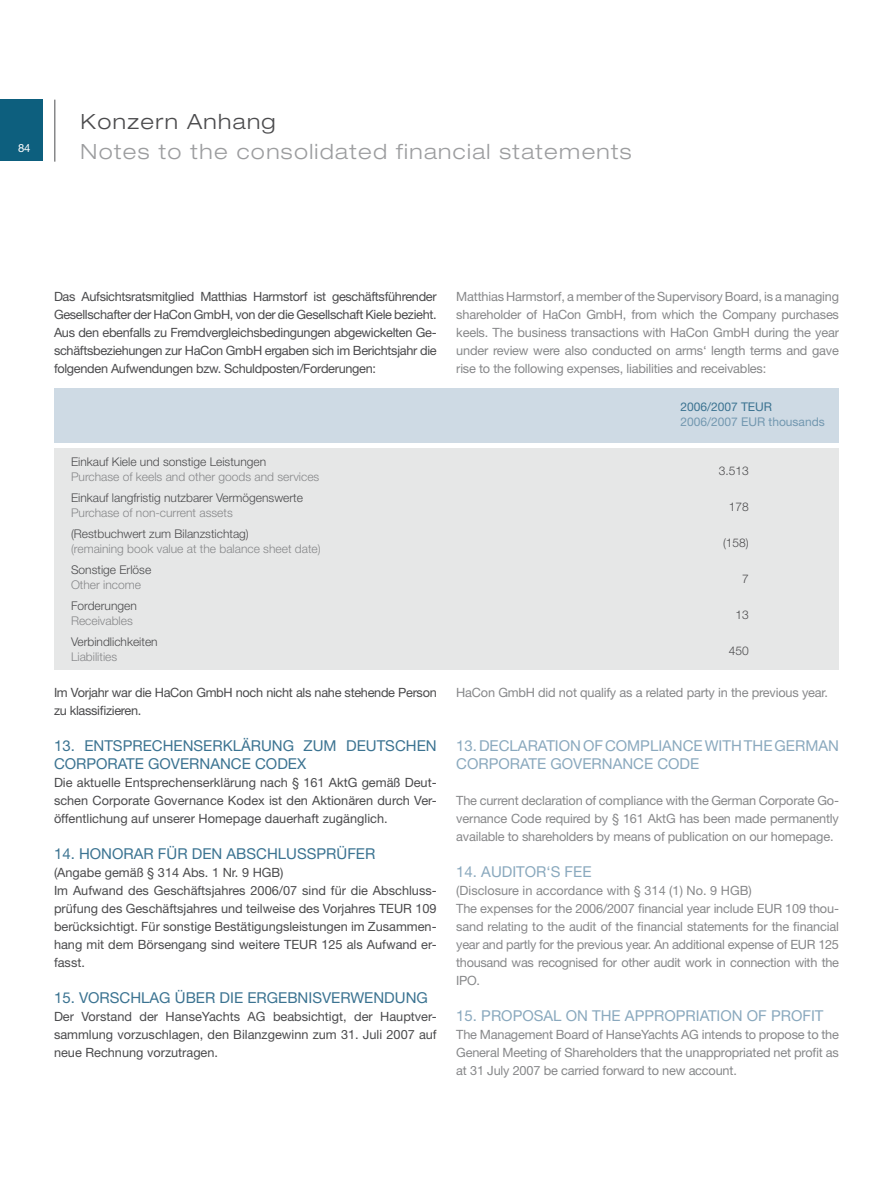
<style>
.page{position:relative;width:893px;height:1191px;background:#fff}
.page>*{position:absolute;margin:0;border:0;box-sizing:border-box;transform-origin:0 0}
.t1{font:300 expanded 21px "Helvetica Neue";letter-spacing:.065em;color:#9c9d9f}
.t2{font:300 expanded 21px "Helvetica Neue";letter-spacing:.065em;color:#4b4b4d}
.t3{font:15px/18px "Helvetica Neue";color:#3b7391}
.t4{font:15px/18px "Helvetica Neue";color:#8aa9be}
.t5{font:12.75px/18px "Helvetica Neue";letter-spacing:-.015em;color:#87888a;text-align:justify}
.t6{font:12.75px/18px "Helvetica Neue";color:#4b4b4d;text-align:justify}
.t7{font:12.75px/18px "Helvetica Neue";letter-spacing:-.025em;color:#4b4b4d}
.t8{font:300 12px "Helvetica Neue";color:#4b4b4d}
.t9{font:300 12px "Helvetica Neue";color:#87888a}
.t10{font:12px "Helvetica Neue";color:#7398b0}
.t11{font:12px "Helvetica Neue";color:#3b7391}
.t12{font:11.25px "Helvetica Neue";color:#fff}
</style>
<div class="page">
<hr style="left:54px;top:100px;width:2px;height:62px;background:#87888a">
<div style="left:0;top:99px;width:43px;height:61px;background:#0d5f7e"></div>
<div style="left:54px;top:388px;width:785px;height:55px;background:#cedae4"></div>
<div style="left:54px;top:448px;width:785px;height:221px;background:#e6e7e7"></div>
<p class="t12" style="left:18px;top:141px;width:14px">84</p>
<h1 class="t2" style="left:81px;top:109px;width:196px">Konzern Anhang</h1>
<h1 class="t1" style="left:81px;top:139px;width:552px">Notes to the consolidated financial statements</h1>
<p class="t6" style="left:54px;top:287px;width:384px">Das Aufsichtsratsmitglied Matthias Harmstorf ist geschäftsführender Gesellschafter der HaCon GmbH, von der die Gesellschaft Kiele bezieht.<br>Aus den ebenfalls zu Fremdvergleichsbedingungen abgewickelten Ge&shy;schäftsbeziehungen zur HaCon GmbH ergaben sich im Berichtsjahr die folgenden Aufwendungen bzw. Schuldposten/Forderungen:</p>
<p class="t8" style="left:71px;top:454px;width:197px">Einkauf Kiele und sonstige Leistungen</p>
<p class="t9" style="left:71px;top:469px;width:250px">Purchase of keels and other goods and services</p>
<p class="t8" style="left:71px;top:490px;width:234px">Einkauf langfristig nutzbarer Vermögenswerte</p>
<p class="t9" style="left:71px;top:505px;width:163px">Purchase of non-current assets</p>
<p class="t8" style="left:71px;top:526px;width:179px">(Restbuchwert zum Bilanzstichtag)</p>
<p class="t9" style="left:71px;top:541px;width:251px">(remaining book value at the balance sheet date)</p>
<p class="t8" style="left:71px;top:562px;width:82px">Sonstige Erlöse</p>
<p class="t9" style="left:71px;top:577px;width:72px">Other income</p>
<p class="t8" style="left:71px;top:598px;width:67px">Forderungen</p>
<p class="t9" style="left:71px;top:613px;width:63px">Receivables</p>
<p class="t8" style="left:71px;top:634px;width:88px">Verbindlichkeiten</p>
<p class="t9" style="left:71px;top:649px;width:48px">Liabilities</p>
<p class="t7" style="left:54px;top:683px;width:384px">Im Vorjahr war die HaCon GmbH noch nicht als nahe stehende Person zu klassifizieren.</p>
<p class="t3" style="left:54px;top:736px;width:384px">13. ENTSPRECHENSERKLÄRUNG ZUM DEUTSCHEN<br>CORPORATE GOVERNANCE CODEX</p>
<p class="t6" style="left:54px;top:773px;width:384px">Die aktuelle Entsprechenserklärung nach § 161 AktG gemäß Deut&shy;schen Corporate Governance Kodex ist den Aktionären durch Ver&shy;öffentlichung auf unserer Homepage dauerhaft zugänglich.</p>
<p class="t3" style="left:54px;top:844px;width:323px">14. HONORAR FÜR DEN ABSCHLUSSPRÜFER</p>
<p class="t6" style="left:54px;top:863px;width:384px;text-align:left">(Angabe gemäß § 314 Abs. 1 Nr. 9 HGB)<br>Im Aufwand des Geschäftsjahres 2006/07 sind für die Abschluss&shy;prüfung des Geschäftsjahres und teilweise des Vorjahres TEUR 109 berücksichtigt. Für sonstige Bestätigungsleistungen im Zusammen&shy;hang mit dem Börsengang sind weitere TEUR 125 als Aufwand er&shy;fasst.</p>
<p class="t3" style="left:54px;top:988px;width:375px">15. VORSCHLAG ÜBER DIE ERGEBNISVERWENDUNG</p>
<p class="t6" style="left:54px;top:1007px;width:384px">Der Vorstand der HanseYachts AG beabsichtigt, der Hauptver&shy;sammlung vorzuschlagen, den Bilanzgewinn zum 31. Juli 2007 auf neue Rechnung vorzutragen.</p>
<p class="t5" style="left:456px;top:287px;width:384px">Matthias Harmstorf, a member of the Supervisory Board, is a managing shareholder of HaCon GmbH, from which the Company purchases keels. The business transactions with HaCon GmbH during the year under review were also conducted on arms‘ length terms and gave rise to the following expenses, liabilities and receivables:</p>
<p class="t11" style="left:680px;top:399px;width:93px">2006/2007 TEUR</p>
<p class="t10" style="left:680px;top:414px;width:146px">2006/2007 EUR thousands</p>
<p class="t8" style="left:719px;top:463px;width:32px">3.513</p>
<p class="t8" style="left:729px;top:499px;width:22px">178</p>
<p class="t8" style="left:723px;top:535px;width:27px">(158)</p>
<p class="t8" style="left:742px;top:571px;width:8px">7</p>
<p class="t8" style="left:735px;top:607px;width:15px">13</p>
<p class="t8" style="left:729px;top:643px;width:22px">450</p>
<p class="t5" style="left:456px;top:683px;width:373px">HaCon GmbH did not qualify as a related party in the previous year.</p>
<p class="t4" style="left:456px;top:736px;width:384px">13. DECLARATION OF COMPLIANCE WITH THE GERMAN<br>CORPORATE GOVERNANCE CODE</p>
<p class="t5" style="left:456px;top:791px;width:384px">The current declaration of compliance with the German Corporate Go&shy;vernance Code required by § 161 AktG has been made permanently available to shareholders by means of publication on our homepage.</p>
<p class="t4" style="left:456px;top:862px;width:137px">14. AUDITOR‘S FEE</p>
<p class="t5" style="left:456px;top:881px;width:384px;text-align:left">(Disclosure in accordance with § 314 (1) No. 9 HGB)<br>The expenses for the 2006/2007 financial year include EUR 109 thou&shy;sand relating to the audit of the financial statements for the financial year and partly for the previous year. An additional expense of EUR 125 thousand was recognised for other audit work in connection with the IPO.</p>
<p class="t4" style="left:456px;top:1006px;width:369px">15. PROPOSAL ON THE APPROPRIATION OF PROFIT</p>
<p class="t5" style="left:456px;top:1025px;width:384px">The Management Board of HanseYachts AG intends to propose to the General Meeting of Shareholders that the unappropriated net profit as at 31 July 2007 be carried forward to new account.</p>
</div>
